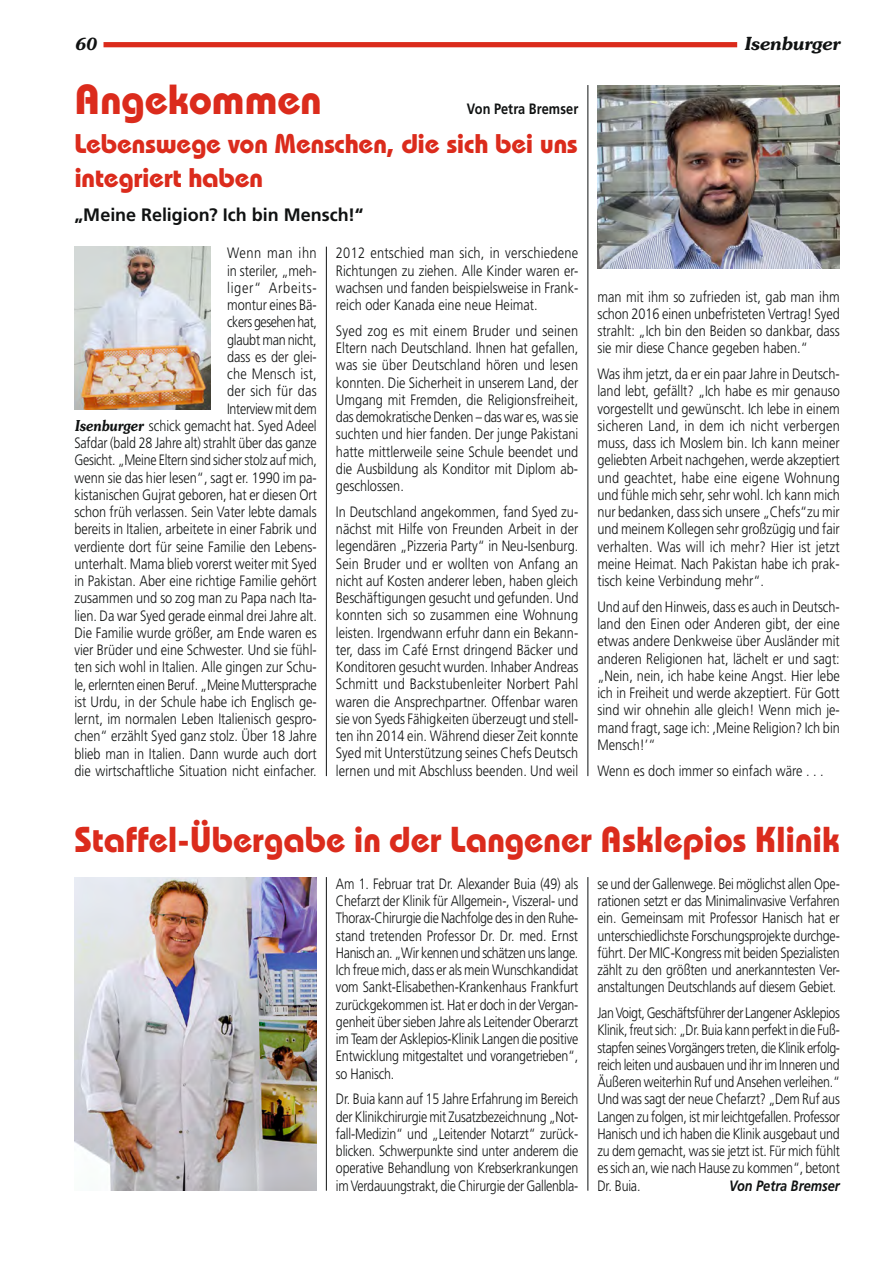
<style>
.page{position:relative;width:893px;height:1263px;background:#fff}
.page>*{position:absolute;margin:0;border:0;box-sizing:border-box;transform-origin:0 0}
.Headline{font:700 42px "Bauhaus Std";color:#db2b1c}
.Headline-2{font:700 36px "Bauhaus Std";color:#db2b1c}
.Headline-3{font:700 27px "Bauhaus Std";letter-spacing:-.01em;color:#db2b1c}
.Headline-4{font:700 18px "Frutiger LT Std";color:#101212}
.t1{font:italic 600 18px "Souvenir";letter-spacing:-.025em;color:#101212}
.t2{font:italic 600 16.5px "Souvenir";color:#101212}
.Grundtext{font:300 15px/17.2px "Frutiger";color:#101212;text-align:justify;scale:.85 1}
.Grundtext-2{font:300 15px/17.2px "Frutiger";color:#101212;text-align:justify;scale:.86 1}
.Grundtext-3{font:300 15px/17.2px "Frutiger";color:#101212;text-align:justify;scale:.83 1}
.Headline-5{font:700 15px "Frutiger LT Std";letter-spacing:.005em;color:#101212;scale:.85 1}
.Grundtext-4{font:italic 700 15px "Frutiger LT Std";color:#101212;scale:.85 1}
.s1{font-family:"Souvenir";font-weight:600;font-style:italic}
</style>
<div class="page">
<div style="left:104px;top:42px;width:633px;height:5px;background:#db2b1c"></div>
<hr style="left:326px;top:247px;width:1px;height:529px;background:#101212">
<hr style="left:587px;top:85px;width:1px;height:691px;background:#101212">
<img style="left:597px;top:85px;width:243px;height:184px">
<img style="left:74px;top:247px;width:136px;height:163px">
<hr style="left:326px;top:877px;width:1px;height:314px;background:#101212">
<hr style="left:587px;top:877px;width:1px;height:314px;background:#101212">
<img style="left:74px;top:877px;width:243px;height:314px">
<p class="t2" style="left:74px;top:34px;width:24px">60</p>
<p class="t1" style="left:744px;top:33px;width:97px">Isenburger</p>
<p class="Headline" style="left:74px;top:74px;width:249px">Angekommen</p>
<p class="Headline-5" style="left:467px;top:100px;width:133px">Von Petra Bremser</p>
<p class="Headline-3" style="left:74px;top:127px;width:505px">Lebenswege von Menschen, die sich bei uns</p>
<p class="Headline-3" style="left:74px;top:161px;width:190px">integriert haben</p>
<p class="Headline-4" style="left:74px;top:204px;width:291px">„Meine Religion? Ich bin Mensch!“</p>
<p class="Grundtext-2" style="left:74px;top:245px;width:284px;text-align:right">Wenn man ihn<br>in steriler, „meh-<br>liger“ Arbeits-<br>montur eines Bä-<br>ckers gesehen hat,<br>glaubt man nicht,<br>dass es der glei-<br>che Mensch ist,<br>der sich für das<br>Interview mit dem<br><span class="s1">Isenburger</span> schick gemacht hat. Syed Adeel Safdar (bald 28 Jahre alt) strahlt über das ganze Gesicht. „Meine Eltern sind sicher stolz auf mich, wenn sie das hier lesen“, sagt er. 1990 im pa&shy;kistanischen Gujrat geboren, hat er diesen Ort schon früh verlassen. Sein Vater lebte damals bereits in Italien, arbeitete in einer Fabrik und verdiente dort für seine Familie den Lebens&shy;unterhalt. Mama blieb vorerst weiter mit Syed in Pakistan. Aber eine richtige Familie gehört zusammen und so zog man zu Papa nach Ita&shy;lien. Da war Syed gerade einmal drei Jahre alt.<br>Die Familie wurde größer, am Ende waren es vier Brüder und eine Schwester. Und sie fühl&shy;ten sich wohl in Italien. Alle gingen zur Schu&shy;le, erlernten einen Beruf. „Meine Muttersprache ist Urdu, in der Schule habe ich Englisch ge&shy;lernt, im normalen Leben Italienisch gespro&shy;chen“ erzählt Syed ganz stolz. Über 18 Jahre blieb man in Italien. Dann wurde auch dort die wirtschaftliche Situation nicht einfacher.</p>
<p class="Grundtext-2" style="left:336px;top:245px;width:283px">2012 entschied man sich, in verschiedene Richtungen zu ziehen. Alle Kinder waren er&shy;wachsen und fanden beispielsweise in Frank&shy;reich oder Kanada eine neue Heimat.</p>
<p class="Grundtext-2" style="left:336px;top:322px;width:283px">Syed zog es mit einem Bruder und seinen Eltern nach Deutschland. Ihnen hat gefallen, was sie über Deutschland hören und lesen konnten. Die Sicherheit in unserem Land, der Umgang mit Fremden, die Religionsfreiheit, das demokratische Denken – das war es, was sie suchten und hier fanden. Der junge Pakistani hatte mittlerweile seine Schule beendet und die Ausbildung als Konditor mit Diplom ab&shy;geschlossen.</p>
<p class="Grundtext" style="left:336px;top:503px;width:287px">In Deutschland angekommen, fand Syed zu&shy;nächst mit Hilfe von Freunden Arbeit in der legendären „Pizzeria Party“ in Neu-Isenburg.<br>Sein Bruder und er wollten von Anfang an nicht auf Kosten anderer leben, haben gleich Beschäftigungen gesucht und gefunden. Und konnten sich so zusammen eine Wohnung leisten. Irgendwann erfuhr dann ein Bekann&shy;ter, dass im Café Ernst dringend Bäcker und Konditoren gesucht wurden. Inhaber Andreas Schmitt und Backstubenleiter Norbert Pahl waren die Ansprechpartner. Offenbar waren sie von Syeds Fähigkeiten überzeugt und stell&shy;ten ihn 2014 ein. Während dieser Zeit konnte Syed mit Unterstützung seines Chefs Deutsch lernen und mit Abschluss beenden. Und weil</p>
<p class="Grundtext" style="left:597px;top:288px;width:287px">man mit ihm so zufrieden ist, gab man ihm schon 2016 einen unbefristeten Vertrag! Syed strahlt: „Ich bin den Beiden so dankbar, dass sie mir diese Chance gegeben haben.“</p>
<p class="Grundtext" style="left:597px;top:365px;width:287px">Was ihm jetzt, da er ein paar Jahre in Deutsch&shy;land lebt, gefällt? „Ich habe es mir genauso vorgestellt und gewünscht. Ich lebe in einem sicheren Land, in dem ich nicht verbergen muss, dass ich Moslem bin. Ich kann meiner geliebten Arbeit nachgehen, werde akzeptiert und geachtet, habe eine eigene Wohnung und fühle mich sehr, sehr wohl. Ich kann mich nur bedanken, dass sich unsere „Chefs“zu mir und meinem Kollegen sehr großzügig und fair verhalten. Was will ich mehr? Hier ist jetzt meine Heimat. Nach Pakistan habe ich prak&shy;tisch keine Verbindung mehr“.</p>
<p class="Grundtext" style="left:597px;top:598px;width:287px">Und auf den Hinweis, dass es auch in Deutsch&shy;land den Einen oder Anderen gibt, der eine etwas andere Denkweise über Ausländer mit anderen Religionen hat, lächelt er und sagt: „Nein, nein, ich habe keine Angst. Hier lebe ich in Freiheit und werde akzeptiert. Für Gott sind wir ohnehin alle gleich! Wenn mich je&shy;mand fragt, sage ich: ,Meine Religion? Ich bin Mensch!’“</p>
<p class="Grundtext" style="left:597px;top:762px;width:268px">Wenn es doch immer so einfach wäre . . .</p>
<p class="Headline-2" style="left:74px;top:817px;width:767px">Staffel-Übergabe in der Langener Asklepios Klinik</p>
<p class="Grundtext-3" style="left:336px;top:875px;width:294px">Am 1. Februar trat Dr. Alexander Buia (49) als Chefarzt der Klinik für Allgemein-, Viszeral- und Thorax-Chirurgie die Nachfolge des in den Ruhe&shy;stand tretenden Professor Dr. Dr. med. Ernst Hanisch an. „Wir kennen und schätzen uns lange.<br>Ich freue mich, dass er als mein Wunschkandidat vom Sankt-Elisabethen-Krankenhaus Frankfurt zurückgekommen ist. Hat er doch in der Vergan&shy;genheit über sieben Jahre als Leitender Oberarzt im Team der Asklepios-Klinik Langen die positive Entwicklung mitgestaltet und vorangetrieben“, so Hanisch.</p>
<p class="Grundtext-3" style="left:336px;top:1090px;width:294px">Dr. Buia kann auf 15 Jahre Erfahrung im Bereich der Klinikchirurgie mit Zusatzbezeichnung „Not&shy;fall-Medizin“ und „Leitender Notarzt“ zurück&shy;blicken. Schwerpunkte sind unter anderem die operative Behandlung von Krebserkrankungen im Verdauungstrakt, die Chirurgie der Gallenbla-</p>
<p class="Grundtext-3" style="left:597px;top:875px;width:294px">se und der Gallenwege. Bei möglichst allen Ope&shy;rationen setzt er das Minimalinvasive Verfahren ein. Gemeinsam mit Professor Hanisch hat er unterschiedlichste Forschungsprojekte durchge&shy;führt. Der MIC-Kongress mit beiden Spezialisten zählt zu den größten und anerkanntesten Ver&shy;anstaltungen Deutschlands auf diesem Gebiet.</p>
<p class="Grundtext-3" style="left:597px;top:1004px;width:294px">Jan Voigt, Geschäftsführer der Langener Asklepios Klinik, freut sich: „Dr. Buia kann perfekt in die Fuß&shy;stapfen seines Vorgängers treten, die Klinik erfolg&shy;reich leiten und ausbauen und ihr im Inneren und Äußeren weiterhin Ruf und Ansehen verleihen.“ Und was sagt der neue Chefarzt? „Dem Ruf aus Langen zu folgen, ist mir leichtgefallen. Professor Hanisch und ich haben die Klinik ausgebaut und zu dem gemacht, was sie jetzt ist. Für mich fühlt es sich an, wie nach Hause zu kommen“, betont Dr. Buia.</p>
<p class="Grundtext-4" style="left:729px;top:1176px;width:132px">Von Petra Bremser</p>
</div>
